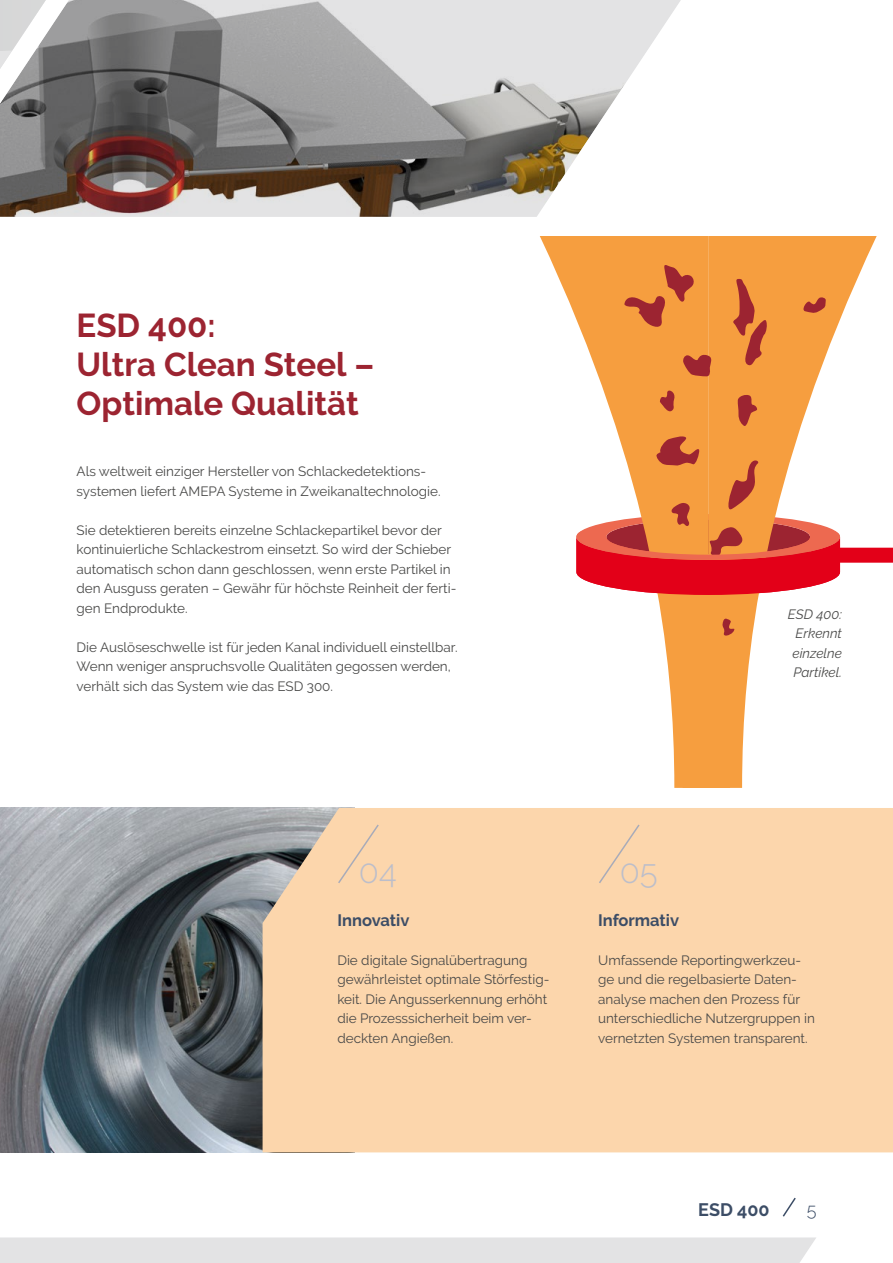
<style>
.page{position:relative;width:893px;height:1263px;background:#fff}
.page>*{position:absolute;margin:0;border:0;box-sizing:border-box;transform-origin:0 0}
.t1{font:700 33px/39px "Raleway";color:#9c2431}
.t2{font:300 33px "Raleway";color:#bcbeca}
.t3{font:700 18px "Raleway";color:#3c4d66}
.t4{font:300 18px "Raleway";color:#3c4d66}
.t5{font:700 16.5px "Raleway";color:#3c4d66}
.t6{font:13.5px/19.5px "Raleway";color:#494948}
.t7{font:italic 13.5px/19.5px "Raleway";color:#494948;text-align:center}
</style>
<div class="page">
<img style="left:0;top:808px;width:263px;height:344px">
<div style="left:263px;top:808px;width:630px;height:344px;background:#fcd6ac"></div>
<div style="left:0;top:1237px;width:816px;height:26px;background:#e3e3e4"></div>
<svg style="left:539px;top:236px;width:169px;height:199px;fill:#f69e3f"></svg>
<svg style="left:708px;top:236px;width:169px;height:336px;fill:#f69e3f"></svg>
<svg style="left:731px;top:278px;width:37px;height:90px;background:#d7753a"></svg>
<svg style="left:800px;top:294px;width:27px;height:20px"></svg>
<svg style="left:738px;top:394px;width:19px;height:33px"></svg>
<div style="left:837px;top:548px;width:56px;height:15px;background:#e30018"></div>
<svg style="left:624px;top:263px;width:70px;height:65px;background:#dd7d3b"></svg>
<svg style="left:682px;top:353px;width:32px;height:24px"></svg>
<svg style="left:576px;top:435px;width:264px;height:353px"></svg>
<svg style="left:659px;top:388px;width:17px;height:25px"></svg>
<div style="left:337px;top:823px;width:43px;height:62px;background:#fcd6ac"></div>
<div style="left:597px;top:823px;width:44px;height:62px;background:#fcd6ac"></div>
<svg style="left:782px;top:1197px;width:14px;height:20px"></svg>
<img style="left:0;top:0;width:681px;height:217px">
<h1 class="t1" style="left:77px;top:306px;width:299px">ESD 400:<br>Ultra Clean Steel –<br>Optimale Qualität</h1>
<p class="t6" style="left:77px;top:462px;width:366px">Als weltweit einziger Hersteller von Schlackedetektions&shy;systemen liefert AMEPA Systeme in Zweikanaltechnologie.</p>
<p class="t6" style="left:77px;top:520px;width:381px">Sie detektieren bereits einzelne Schlackepartikel bevor der kontinuierliche Schlackestrom einsetzt. So wird der Schieber automatisch schon dann geschlossen, wenn erste Partikel in den Ausguss geraten – Gewähr für höchste Reinheit der ferti&shy;gen Endprodukte.</p>
<p class="t6" style="left:77px;top:637px;width:382px">Die Auslöseschwelle ist für jeden Kanal individuell einstellbar.<br>Wenn weniger anspruchsvolle Qualitäten gegossen werden, verhält sich das System wie das ESD 300.</p>
<h1 class="t2" style="left:359px;top:859px;width:39px">04</h1>
<h1 class="t2" style="left:620px;top:859px;width:40px">05</h1>
<p class="t7" style="left:788px;top:604px;width:56px">ESD 400:<br>Erkennt einzelne<br>Partikel.</p>
<p class="t5" style="left:337px;top:910px;width:74px">Innovativ</p>
<p class="t6" style="left:337px;top:950px;width:214px">Die digitale Signalübertragung gewährleistet optimale Störfestig&shy;keit. Die Angusserkennung erhöht die Prozesssicherheit beim ver&shy;deckten Angießen.</p>
<p class="t5" style="left:598px;top:910px;width:83px">Informativ</p>
<p class="t6" style="left:598px;top:950px;width:218px">Umfassende Reportingwerkzeu&shy;ge und die regelbasierte Daten&shy;analyse machen den Prozess für unterschiedliche Nutzergruppen in vernetzten Systemen transparent.</p>
<h2 class="t3" style="left:698px;top:1200px;width:73px">ESD 400</h2>
<h2 class="t4" style="left:807px;top:1203px;width:11px">5</h2>
</div>
